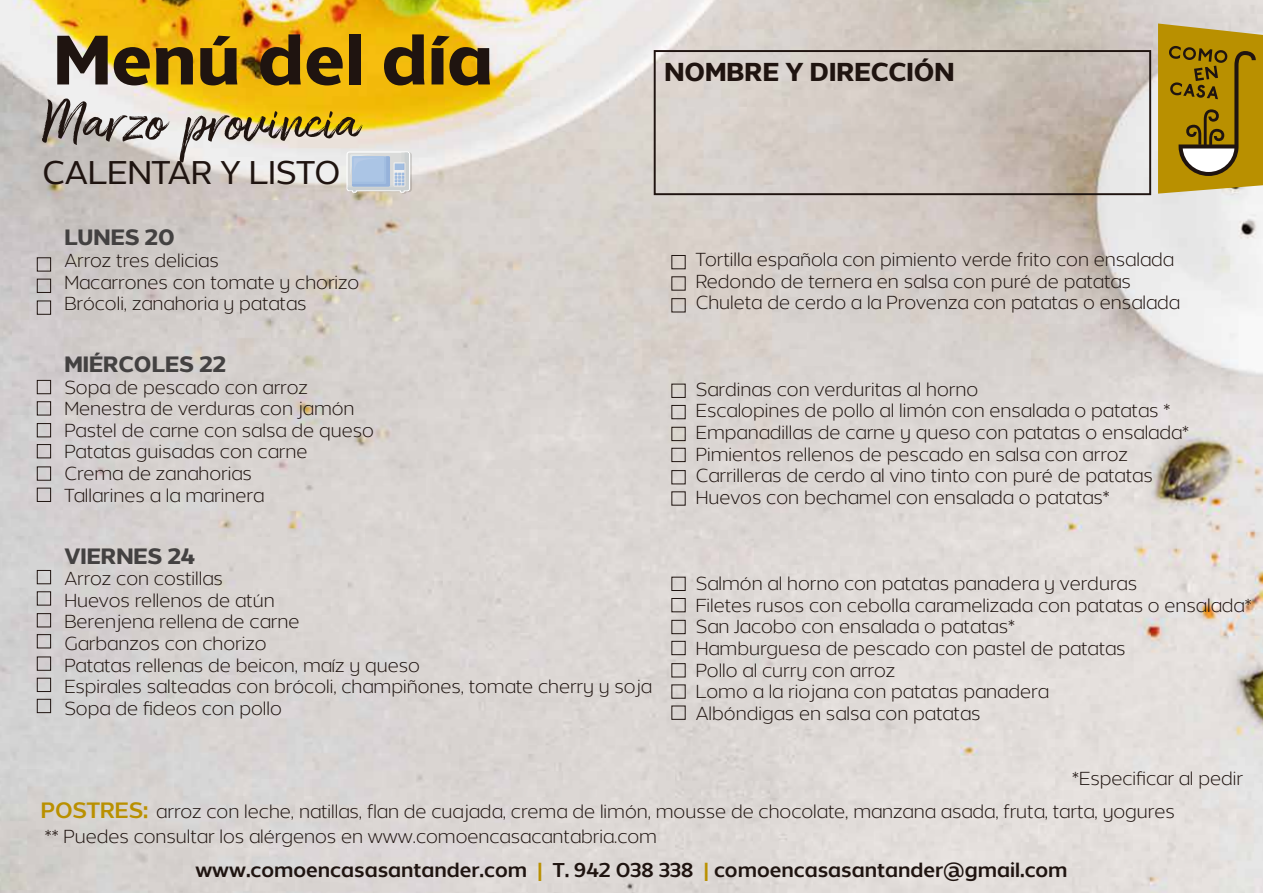
<style>
.page{position:relative;width:1263px;height:893px;background:#fff}
.page>*{position:absolute;margin:0;border:0;box-sizing:border-box;transform-origin:0 0}
.t1{font:700 66.75px "Without Alt Sans";color:#1f1410}
.t2{font:57px "Amithen";color:#1f1410}
.t3{font:500 31.35px "Without Alt Sans";color:#1f1410}
.t4{font:700 24.75px "Without Alt Sans";color:#1f1410}
.t5{font:700 21.3px "Without Alt Sans";color:#434141}
.t6{font:600 19.2px "Without Alt Sans";color:#1f1410}
.t7{font:18px/21.6px "Without Alt Sans";color:#1f1410}
.s1{font-weight:600;font-size:21.3px;color:#b99000}
.s2{color:#b99000}
</style>
<div class="page">
<img style="left:0;top:0;width:1263px;height:893px">
<svg style="left:1158px;top:23px;width:105px;height:171px;background:#ac8c1d"></svg>
<svg style="left:346px;top:151px;width:66px;height:43px;background:#c2cedd"></svg>
<div style="left:654px;top:50px;width:497px;height:145px;border:2px solid #1f1410"></div>
<div style="left:37px;top:257px;width:14px;height:15px;border:1px solid #1f1410"></div>
<div style="left:37px;top:279px;width:14px;height:14px;border:1px solid #1f1410"></div>
<div style="left:37px;top:300px;width:14px;height:15px;border:1px solid #1f1410"></div>
<div style="left:37px;top:380px;width:14px;height:14px;border:1px solid #1f1410"></div>
<div style="left:37px;top:401px;width:14px;height:14px;border:1px solid #1f1410"></div>
<div style="left:37px;top:423px;width:14px;height:14px;border:1px solid #1f1410"></div>
<div style="left:37px;top:488px;width:14px;height:14px;border:1px solid #1f1410"></div>
<div style="left:37px;top:444px;width:14px;height:14px;border:1px solid #1f1410"></div>
<div style="left:37px;top:466px;width:14px;height:15px;border:1px solid #1f1410"></div>
<div style="left:37px;top:570px;width:14px;height:14px;border:1px solid #1f1410"></div>
<div style="left:37px;top:591px;width:14px;height:15px;border:1px solid #1f1410"></div>
<div style="left:37px;top:613px;width:14px;height:14px;border:1px solid #1f1410"></div>
<div style="left:37px;top:678px;width:14px;height:14px;border:1px solid #1f1410"></div>
<div style="left:37px;top:634px;width:14px;height:14px;border:1px solid #1f1410"></div>
<div style="left:37px;top:656px;width:14px;height:15px;border:1px solid #1f1410"></div>
<div style="left:37px;top:699px;width:14px;height:14px;border:1px solid #1f1410"></div>
<div style="left:671px;top:255px;width:15px;height:14px;border:1px solid #1f1410"></div>
<div style="left:671px;top:276px;width:15px;height:15px;border:1px solid #1f1410"></div>
<div style="left:671px;top:298px;width:15px;height:14px;border:1px solid #1f1410"></div>
<div style="left:671px;top:384px;width:15px;height:14px;border:1px solid #1f1410"></div>
<div style="left:671px;top:405px;width:15px;height:14px;border:1px solid #1f1410"></div>
<div style="left:671px;top:427px;width:15px;height:14px;border:1px solid #1f1410"></div>
<div style="left:671px;top:448px;width:15px;height:14px;border:1px solid #1f1410"></div>
<div style="left:671px;top:470px;width:15px;height:14px;border:1px solid #1f1410"></div>
<div style="left:671px;top:577px;width:15px;height:14px;border:1px solid #1f1410"></div>
<div style="left:671px;top:598px;width:15px;height:14px;border:1px solid #1f1410"></div>
<div style="left:671px;top:620px;width:15px;height:14px;border:1px solid #1f1410"></div>
<div style="left:671px;top:684px;width:15px;height:15px;border:1px solid #1f1410"></div>
<div style="left:671px;top:641px;width:15px;height:14px;border:1px solid #1f1410"></div>
<div style="left:671px;top:663px;width:15px;height:14px;border:1px solid #1f1410"></div>
<div style="left:671px;top:705px;width:15px;height:15px;border:1px solid #1f1410"></div>
<h1 class="t1" style="left:54px;top:15px;width:441px">Menú del día</h1>
<h2 class="t2" style="left:42px;top:87px;width:318px">Marzo provincia</h2>
<h3 class="t3" style="left:43px;top:152px;width:299px">CALENTAR Y LISTO</h3>
<h3 class="t4" style="left:664px;top:56px;width:292px">NOMBRE Y DIRECCIÓN</h3>
<p class="t5" style="left:64px;top:223px;width:112px">LUNES 20</p>
<p class="t7" style="left:64px;top:249px;width:296px">Arroz tres delicias<br>Macarrones con tomate y chorizo<br>Brócoli, zanahoria y patatas</p>
<p class="t5" style="left:64px;top:350px;width:163px">MIÉRCOLES 22</p>
<p class="t7" style="left:64px;top:376px;width:311px">Sopa de pescado con arroz<br>Menestra de verduras con jamón<br>Pastel de carne con salsa de queso<br>Patatas guisadas con carne<br>Crema de zanahorias<br>Tallarines a la marinera</p>
<p class="t5" style="left:64px;top:542px;width:132px">VIERNES 24</p>
<p class="t7" style="left:64px;top:568px;width:589px">Arroz con costillas<br>Huevos rellenos de atún<br>Berenjena rellena de carne<br>Garbanzos con chorizo<br>Patatas rellenas de beicon, maíz y queso<br>Espirales salteadas con brócoli, champiñones, tomate cherry y soja<br>Sopa de fideos con pollo</p>
<p class="t7" style="left:696px;top:249px;width:486px">Tortilla española con pimiento verde frito con ensalada<br>Redondo de ternera en salsa con puré de patatas<br>Chuleta de cerdo a la Provenza con patatas o ensalada</p>
<p class="t7" style="left:696px;top:378px;width:495px">Sardinas con verduritas al horno<br>Escalopines de pollo al limón con ensalada o patatas * Empanadillas de carne y queso con patatas o ensalada* Pimientos rellenos de pescado en salsa con arroz Carrilleras de cerdo al vino tinto con puré de patatas Huevos con bechamel con ensalada o patatas*</p>
<p class="t7" style="left:696px;top:573px;width:557px">Salmón al horno con patatas panadera y verduras<br>Filetes rusos con cebolla caramelizada con patatas o ensalada* San Jacobo con ensalada o patatas*<br>Hamburguesa de pescado con pastel de patatas<br>Pollo al curry con arroz<br>Lomo a la riojana con patatas panadera<br>Albóndigas en salsa con patatas</p>
<p class="t7" style="left:1072px;top:768px;width:172px">*Especificar al pedir</p>
<p class="t7" style="left:41px;top:800px;width:1135px"><span class="s1">POSTRES:</span> arroz con leche, natillas, flan de cuajada, crema de limón, mousse de chocolate, manzana asada, fruta, tarta, yogures</p>
<p class="t7" style="left:45px;top:825px;width:614px">** Puedes consultar los alérgenos en www.comoencasacantabria.com</p>
<p class="t6" style="left:195px;top:857px;width:874px">www.comoencasasantander.com <span class="s2">|</span> T. 942 038 338 <span class="s2">|</span> comoencasasantander@gmail.com</p>
</div>
